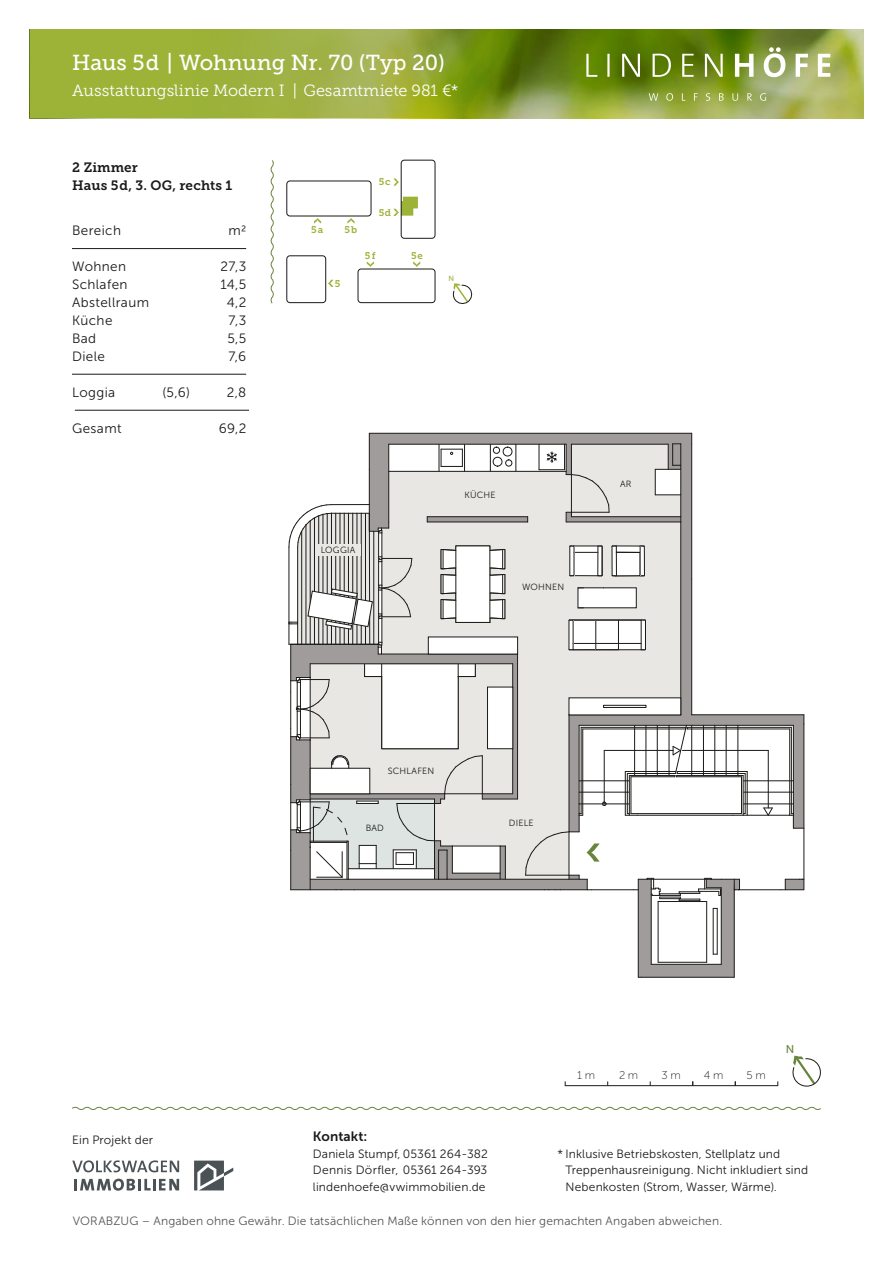
<style>
.page{position:relative;width:893px;height:1263px;background:#fff}
.page>*{position:absolute;margin:0;border:0;box-sizing:border-box;transform-origin:0 0}
.t1{font:21.6px "Museo Slab 500";color:#fff}
.t2{font:16.2px "Museo Slab 300";letter-spacing:.005em;color:#fff}
.t3{font:13.5px "Museo Sans 300";letter-spacing:.03em;color:#1a1a18}
.t4{font:13.5px/18px "Museo Slab 700";letter-spacing:.01em;color:#1a1a18}
.t5{font:13.5px "Museo Sans 700";letter-spacing:.01em;color:#1a1a18}
.t6{font:12px/16.5px "Museo Sans 300";letter-spacing:.01em;color:#1a1a18;text-align:justify}
.t7{font:12px "Museo Sans 300";letter-spacing:.015em;color:#565656}
.t8{font:11.25px "Museo Sans 100";color:#1a1a18}
.t9{font:11.25px "Museo Sans 500";color:#68843d}
.t10{font:9.75px "Museo Slab 700";letter-spacing:.085em;color:#9cb338}
.t11{font:9px "Museo Sans 300";letter-spacing:.025em;color:#1a1a18}
.t12{font:7.5px "Museo Sans 500";color:#9cb338}
</style>
<div class="page">
<svg style="left:270px;top:160px;width:4px;height:144px"></svg>
<img style="left:551px;top:30px;width:312px;height:88px">
<svg style="left:194px;top:1160px;width:39px;height:30px"></svg>
<svg style="left:72px;top:1160px;width:107px;height:12px"></svg>
<svg style="left:75px;top:1178px;width:104px;height:13px"></svg>
<svg style="left:72px;top:1106px;width:749px;height:4px"></svg>
<svg style="left:649px;top:93px;width:117px;height:8px"></svg>
<svg style="left:586px;top:47px;width:244px;height:30px;background:#8aa04b"></svg>
<svg style="left:30px;top:30px;width:521px;height:88px;background:#94a937"></svg>
<svg style="left:792px;top:1055px;width:29px;height:32px"></svg>
<hr style="left:565px;top:1085px;width:213px;height:1px;background:#1a1a18">
<hr style="left:72px;top:248px;width:174px;height:1px;background:#1a1a18">
<hr style="left:72px;top:374px;width:174px;height:1px;background:#1a1a18">
<hr style="left:75px;top:410px;width:174px;height:1px;background:#1a1a18">
<svg style="left:328px;top:280px;width:5px;height:7px"></svg>
<svg style="left:314px;top:218px;width:7px;height:6px"></svg>
<svg style="left:347px;top:218px;width:8px;height:6px"></svg>
<div style="left:287px;top:181px;width:84px;height:35px;border:1px solid #1a1a18;border-radius:3px"></div>
<div style="left:401px;top:160px;width:34px;height:78px;border:1px solid #1a1a18;border-radius:3px"></div>
<svg style="left:393px;top:178px;width:6px;height:8px"></svg>
<svg style="left:393px;top:197px;width:25px;height:19px"></svg>
<div style="left:358px;top:269px;width:77px;height:34px;border:1px solid #1a1a18;border-radius:3px"></div>
<svg style="left:413px;top:261px;width:7px;height:6px"></svg>
<svg style="left:367px;top:261px;width:7px;height:6px"></svg>
<svg style="left:453px;top:283px;width:20px;height:21px"></svg>
<div style="left:287px;top:256px;width:39px;height:47px;border:1px solid #1a1a18;border-radius:3px"></div>
<svg style="left:745px;top:715px;width:59px;height:117px"></svg>
<hr style="left:804px;top:724px;width:1px;height:166px;background:#1a1a18">
<hr style="left:692px;top:714px;width:112px;height:1px;background:#1a1a18">
<hr style="left:744px;top:780px;width:49px;height:1px;background:#1a1a18">
<hr style="left:744px;top:792px;width:49px;height:1px;background:#1a1a18">
<hr style="left:744px;top:804px;width:49px;height:1px;background:#1a1a18">
<hr style="left:686px;top:725px;width:107px;height:1px;background:#1a1a18">
<hr style="left:793px;top:725px;width:1px;height:89px;background:#1a1a18">
<hr style="left:733px;top:815px;width:57px;height:1px;background:#1a1a18">
<hr style="left:682px;top:750px;width:86px;height:1px;background:#1a1a18">
<hr style="left:768px;top:750px;width:1px;height:58px;background:#1a1a18">
<svg style="left:763px;top:807px;width:10px;height:9px"></svg>
<hr style="left:789px;top:729px;width:1px;height:85px;background:#1a1a18">
<svg style="left:789px;top:813px;width:15px;height:16px"></svg>
<hr style="left:791px;top:727px;width:1px;height:87px;background:#1a1a18">
<hr style="left:688px;top:727px;width:103px;height:1px;background:#1a1a18">
<hr style="left:687px;top:729px;width:103px;height:1px;background:#1a1a18">
<hr style="left:745px;top:773px;width:1px;height:41px;background:#1a1a18">
<hr style="left:747px;top:771px;width:1px;height:44px;background:#1a1a18">
<hr style="left:677px;top:771px;width:70px;height:1px;background:#1a1a18">
<hr style="left:739px;top:889px;width:42px;height:1px;background:#1a1a18">
<svg style="left:781px;top:879px;width:23px;height:11px"></svg>
<svg style="left:289px;top:432px;width:456px;height:546px"></svg>
<div style="left:315px;top:544px;width:46px;height:11px;background:#eae8e4"></div>
<h1 class="t1" style="left:72px;top:50px;width:374px">Haus 5d | Wohnung Nr. 70 (Typ 20)</h1>
<h2 class="t2" style="left:72px;top:81px;width:388px">Ausstattungslinie Modern I | Gesamtmiete 981 €*</h2>
<p class="t4" style="left:72px;top:158px;width:161px">2 Zimmer<br>Haus 5d, 3. OG, rechts 1</p>
<p class="t3" style="left:72px;top:223px;width:51px">Bereich</p>
<p class="t3" style="left:228px;top:223px;width:19px">m2</p>
<p class="t3" style="left:72px;top:259px;width:56px">Wohnen</p>
<p class="t3" style="left:221px;top:259px;width:27px">27,3</p>
<p class="t3" style="left:72px;top:277px;width:57px">Schlafen</p>
<p class="t3" style="left:220px;top:277px;width:27px">14,5</p>
<p class="t3" style="left:72px;top:295px;width:79px">Abstellraum</p>
<p class="t3" style="left:227px;top:295px;width:21px">4,2</p>
<p class="t3" style="left:72px;top:313px;width:42px">Küche</p>
<p class="t3" style="left:229px;top:313px;width:19px">7,3</p>
<p class="t3" style="left:72px;top:331px;width:26px">Bad</p>
<p class="t3" style="left:227px;top:331px;width:20px">5,5</p>
<p class="t3" style="left:72px;top:349px;width:35px">Diele</p>
<p class="t3" style="left:228px;top:349px;width:19px">7,6</p>
<p class="t3" style="left:72px;top:385px;width:45px">Loggia</p>
<p class="t3" style="left:162px;top:385px;width:29px">(5,6)</p>
<p class="t3" style="left:227px;top:385px;width:21px">2,8</p>
<p class="t3" style="left:72px;top:421px;width:51px">Gesamt</p>
<p class="t3" style="left:219px;top:421px;width:29px">69,2</p>
<p class="t10" style="left:311px;top:224px;width:14px">5a</p>
<p class="t10" style="left:345px;top:224px;width:14px">5b</p>
<p class="t10" style="left:335px;top:278px;width:7px">5</p>
<p class="t10" style="left:379px;top:177px;width:13px">5c</p>
<p class="t10" style="left:379px;top:207px;width:14px">5d</p>
<p class="t10" style="left:365px;top:250px;width:12px">5f</p>
<p class="t10" style="left:411px;top:250px;width:13px">5e</p>
<p class="t12" style="left:449px;top:275px;width:7px">N</p>
<p class="t11" style="left:321px;top:545px;width:36px">LOGGIA</p>
<p class="t11" style="left:465px;top:490px;width:33px">KÜCHE</p>
<p class="t11" style="left:522px;top:582px;width:43px">WOHNEN</p>
<p class="t11" style="left:620px;top:479px;width:13px">AR</p>
<p class="t11" style="left:388px;top:766px;width:48px">SCHLAFEN</p>
<p class="t11" style="left:366px;top:823px;width:20px">BAD</p>
<p class="t11" style="left:509px;top:818px;width:26px">DIELE</p>
<p class="t6" style="left:72px;top:1132px;width:82px">Ein Projekt der</p>
<p class="t8" style="left:577px;top:1069px;width:19px">1 m</p>
<p class="t8" style="left:619px;top:1069px;width:21px">2 m</p>
<p class="t8" style="left:661px;top:1069px;width:21px">3 m</p>
<p class="t8" style="left:704px;top:1069px;width:21px">4 m</p>
<p class="t8" style="left:747px;top:1069px;width:21px">5 m</p>
<p class="t9" style="left:786px;top:1043px;width:10px">N</p>
<p class="t5" style="left:313px;top:1129px;width:56px">Kontakt:</p>
<p class="t6" style="left:313px;top:1145px;width:176px">Daniela Stumpf, 05361 264-382<br>Dennis Dörfler, 05361 264-393 lindenhoefe@vwimmobilien.de</p>
<p class="t6" style="left:566px;top:1145px;width:244px;text-align:left;text-indent:-8px">* Inklusive Betriebskosten, Stellplatz und<br>Treppenhausreinigung. Nicht inkludiert sind<br>Nebenkosten (Strom, Wasser, Wärme).</p>
<p class="t7" style="left:73px;top:1214px;width:651px">VORABZUG – Angaben ohne Gewähr. Die tatsächlichen Maße können von den hier gemachten Angaben abweichen.</p>
</div>
